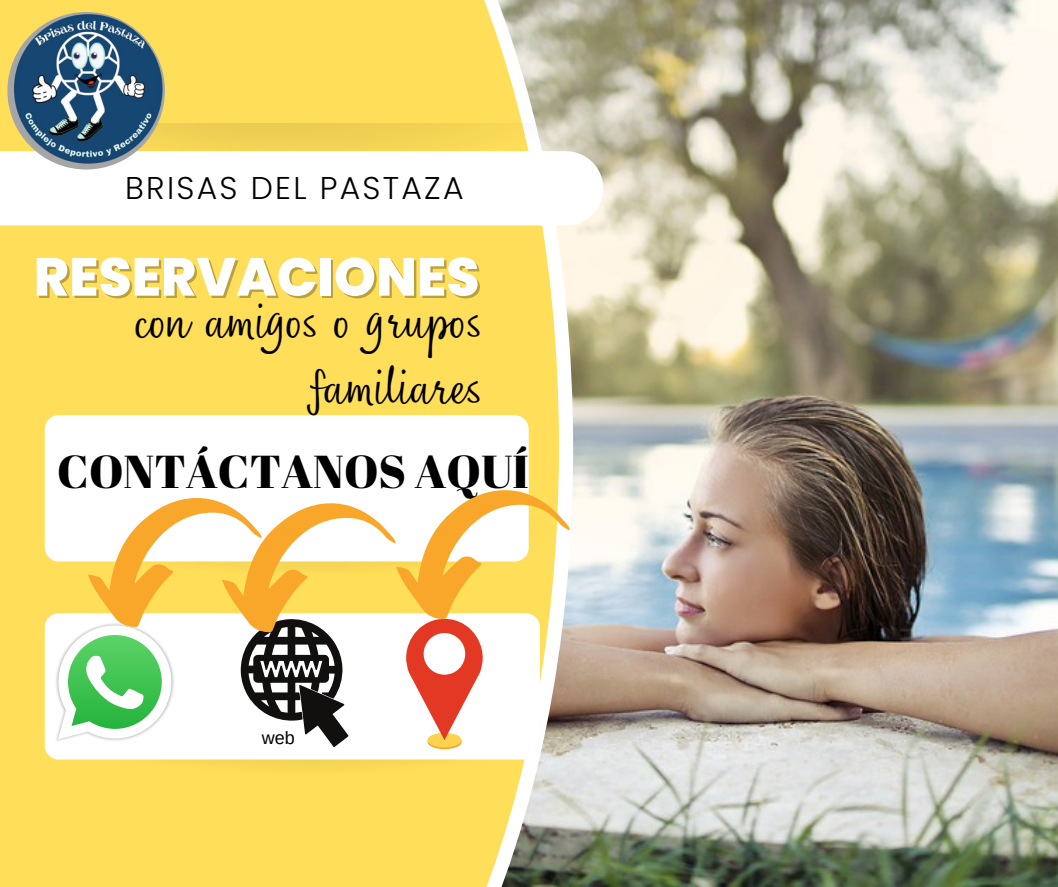
<style>
.page{position:relative;width:1058px;height:887px;background:#fff}
.page>*{position:absolute;margin:0;border:0;box-sizing:border-box;transform-origin:0 0}
.t1{font:800 53.55px "Poppins";color:#fff}
.t2{font:47.4px/66.3px "Nefelibata Script";color:#000;text-align:right}
.t3{font:46.05px "Abril Fatface";color:#000}
.t4{font:300 31.5px "Poppins";letter-spacing:.07em;color:#000}
.t5{font:18px "Arimo";color:#000}
</style>
<div class="page">
<img style="left:573px;top:0;width:484px;height:886px">
<div style="left:0;top:0;width:559px;height:886px;background:#ffde59"></div>
<img style="left:42px;top:677px;width:517px;height:103px">
<div style="left:45px;top:613px;width:495px;height:146px;background:#fff;border-radius:14px"></div>
<div style="left:45px;top:415px;width:483px;height:146px;background:#fff;border-radius:14px"></div>
<img style="left:0;top:123px;width:596px;height:46px">
<div style="left:0;top:151px;width:566px;height:74px;background:#fff"></div>
<svg style="left:427px;top:734px;width:35px;height:15px"></svg>
<svg style="left:58px;top:490px;width:512px;height:257px"></svg>
<img style="left:7px;top:12px;width:158px;height:157px;border-radius:50%">
<p class="t4" style="left:125px;top:166px;width:340px">BRISAS DEL PASTAZA</p>
<p class="t1" style="left:34px;top:239px;width:447px">RESERVACIONES</p>
<p class="t2" style="left:137px;top:287px;width:347px">con amigos o grupos familiares</p>
<p class="t3" style="left:57px;top:439px;width:473px">CONTÁCTANOS AQUÍ</p>
<p class="t5" style="left:262px;top:728px;width:35px">web</p>
</div>
